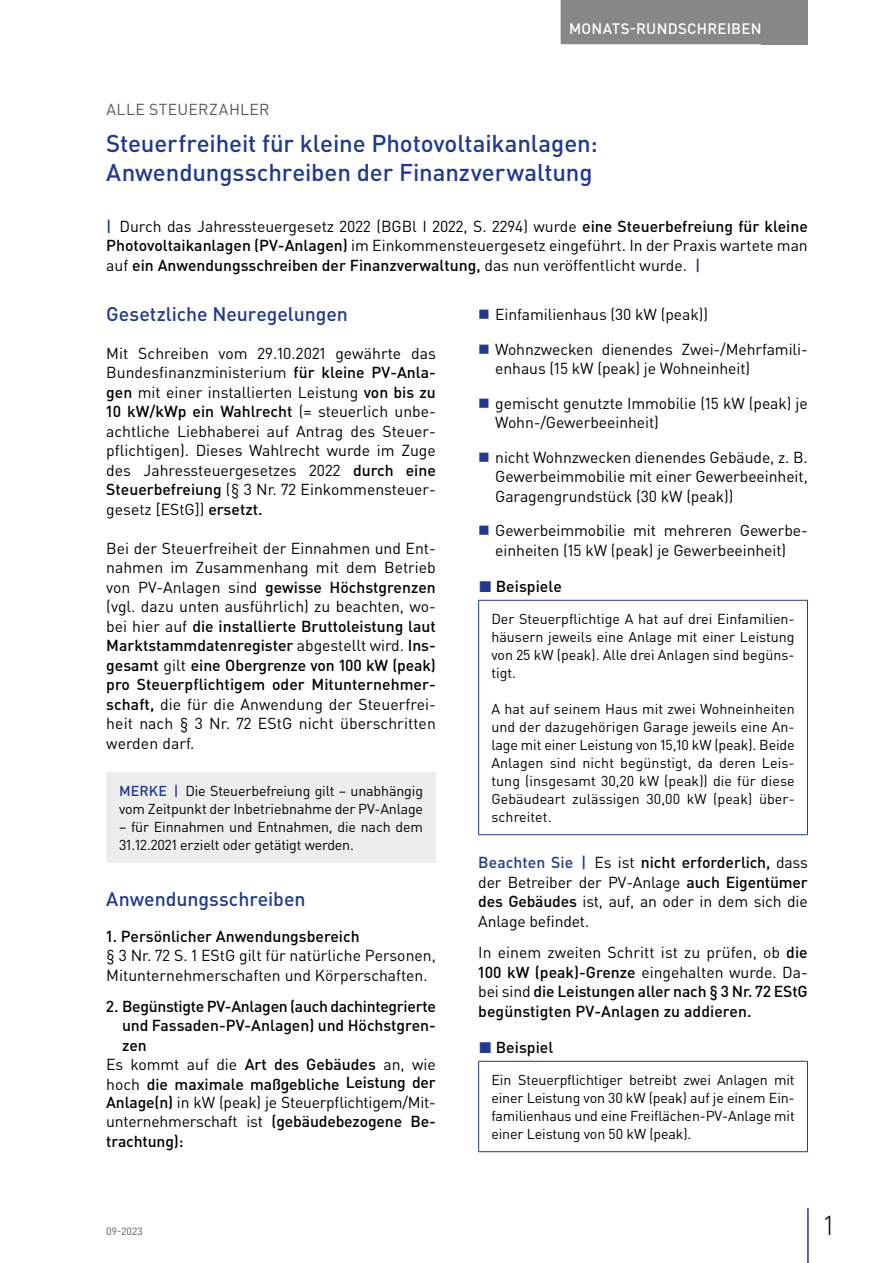
<style>
.page{position:relative;width:893px;height:1263px;background:#fff}
.page>*{position:absolute;margin:0;border:0;box-sizing:border-box;transform-origin:0 0}
.t1{font:300 27px "DIN Pro";color:#000}
.t2{font:500 24px/28.5px "DIN Pro";letter-spacing:-.005em;color:#213a8f}
.t3{font:500 19.5px "DIN Pro";letter-spacing:-.005em;color:#213a8f}
.t4{font:15.75px/19.5px "DIN Pro";letter-spacing:-.005em;color:#000}
.t5{font:500 15.75px/19.5px "DIN Pro";color:#000;text-align:justify}
.t6{font:500 15.75px "DIN Pro";letter-spacing:-.02em;color:#000}
.t7{font:15.75px "DIN Pro";letter-spacing:.025em;color:#575756}
.t8{font:500 15px "DIN Pro";letter-spacing:.015em;color:#fff}
.t9{font:14.25px/18px "DIN Pro";letter-spacing:-.01em;color:#000;text-align:justify}
.t10{font:10.5px "DIN Pro";color:#575756}
.s1{font-weight:500;color:#213a8f}
.s2{font-weight:500}
.s3{font-weight:400}
.s4{color:#213a8f}
</style>
<div class="page">
<div style="left:762px;top:0;width:46px;height:44px;background:#878787"></div>
<hr style="left:807px;top:1208px;width:2px;height:55px;background:#213a8f">
<div style="left:561px;top:0;width:209px;height:44px;background:#878787"></div>
<div style="left:106px;top:772px;width:330px;height:90px;background:#ededed"></div>
<hr style="left:478px;top:600px;width:330px;height:1px;background:#213a8f">
<hr style="left:478px;top:601px;width:1px;height:233px;background:#213a8f">
<hr style="left:807px;top:601px;width:1px;height:233px;background:#213a8f">
<hr style="left:478px;top:834px;width:330px;height:1px;background:#213a8f">
<hr style="left:478px;top:1061px;width:330px;height:1px;background:#213a8f">
<hr style="left:478px;top:1062px;width:1px;height:89px;background:#213a8f">
<hr style="left:807px;top:1062px;width:1px;height:89px;background:#213a8f">
<hr style="left:478px;top:1151px;width:330px;height:1px;background:#213a8f">
<p class="t8" style="left:569px;top:18px;width:194px">MONATS-RUNDSCHREIBEN</p>
<p class="t7" style="left:106px;top:98px;width:165px">ALLE STEUERZAHLER</p>
<h2 class="t2" style="left:106px;top:128px;width:493px">Steuerfreiheit für kleine Photovoltaikanlagen:<br>Anwendungsschreiben der Finanzverwaltung</h2>
<p class="t4" style="left:106px;top:216px;width:703px;text-align:justify"><span class="s1">|</span> Durch das Jahressteuergesetz 2022 (BGBl I 2022, S. 2294) wurde <span class="s2">eine Steuerbefreiung für kleine Photovoltaikanlagen (PV-Anlagen)</span> im Einkommensteuergesetz eingeführt. In der Praxis wartete man auf <span class="s2">ein Anwendungsschreiben der Finanzverwaltung,</span> das nun veröffentlicht wurde. <span class="s1">|</span></p>
<p class="t3" style="left:106px;top:301px;width:243px">Gesetzliche Neuregelungen</p>
<p class="t4" style="left:106px;top:342px;width:331px;text-align:justify">Mit Schreiben vom 29.10.2021 gewährte das Bundesfinanzministerium <span class="s2">für kleine PV-Anla&shy;gen</span> mit einer installierten Leistung <span class="s2">von bis zu 10 kW/kWp ein Wahlrecht</span> (= steuerlich unbe&shy;achtliche Liebhaberei auf Antrag des Steuer&shy;pflichtigen). Dieses Wahlrecht wurde im Zuge des Jahressteuergesetzes 2022 <span class="s2">durch eine Steuerbefreiung</span> (§ 3 Nr. 72 Einkommensteuer&shy;gesetz [EStG]) <span class="s2">ersetzt.</span></p>
<p class="t4" style="left:106px;top:537px;width:331px;text-align:justify">Bei der Steuerfreiheit der Einnahmen und Ent&shy;nahmen im Zusammenhang mit dem Betrieb von PV-Anlagen sind <span class="s2">gewisse Höchstgrenzen </span>(vgl. dazu unten ausführlich) zu beachten, wo&shy;bei hier auf <span class="s2">die installierte Bruttoleistung laut Marktstammdatenregister</span> abgestellt wird. <span class="s2">Ins&shy;gesamt</span> gilt <span class="s2">eine Obergrenze von 100 kW (peak) pro Steuerpflichtigem oder Mitunternehmer&shy;schaft,</span> die für die Anwendung der Steuerfrei&shy;heit nach § 3 Nr. 72 EStG nicht überschritten werden darf.</p>
<p class="t9" style="left:119px;top:781px;width:306px"><span class="s1">MERKE |</span> Die Steuerbefreiung gilt – unabhängig vom Zeitpunkt der Inbetriebnahme der PV-Anlage</p>
<p class="t9" style="left:119px;top:817px;width:306px">– für Einnahmen und Entnahmen, die nach dem<br>31.12.2021 erzielt oder getätigt werden.</p>
<p class="t3" style="left:106px;top:885px;width:201px">Anwendungsschreiben</p>
<p class="t5" style="left:106px;top:926px;width:255px">1. Persönlicher Anwendungsbereich</p>
<p class="t4" style="left:106px;top:945px;width:331px">§ 3 Nr. 72 S. 1 EStG gilt für natürliche Personen,<br>Mitunternehmerschaften und Körperschaften.</p>
<p class="t6" style="left:106px;top:995px;width:331px">2. Begünstigte PV-Anlagen (auch dachintegrierte</p>
<p class="t5" style="left:122px;top:1015px;width:315px">und Fassaden-PV-Anlagen) und Höchstgren-</p>
<p class="t5" style="left:122px;top:1035px;width:26px">zen</p>
<p class="t4" style="left:106px;top:1054px;width:331px">Es kommt auf die <span class="s2">Art des Gebäudes</span> an, wie</p>
<p class="t5" style="left:106px;top:1074px;width:331px"><span class="s3">hoch</span> die maximale maßgebliche Leistung der</p>
<p class="t4" style="left:106px;top:1092px;width:331px;text-align:justify"><span class="s2">Anlage(n)</span> in kW (peak) je Steuerpflichtigem/Mit&shy;unternehmerschaft ist <span class="s2">(gebäudebezogene Be&shy;trachtung):</span></p>
<p class="t4" style="left:495px;top:297px;width:314px;line-height:34.5px">Einfamilienhaus (30 kW (peak))<br>Wohnzwecken dienendes Zwei-/Mehrfamili-</p>
<p class="t4" style="left:495px;top:351px;width:314px;line-height:34.5px">enhaus (15 kW (peak) je Wohneinheit) gemischt genutzte Immobilie (15 kW (peak) je</p>
<p class="t4" style="left:495px;top:405px;width:314px;line-height:34.5px">Wohn-/Gewerbeeinheit)<br>nicht Wohnzwecken dienendes Gebäude, z. B.</p>
<p class="t4" style="left:495px;top:466px;width:314px">Gewerbeimmobilie mit einer Gewerbeeinheit,<br>Garagengrundstück (30 kW (peak))</p>
<p class="t4" style="left:495px;top:520px;width:314px">Gewerbeimmobilie mit mehreren Gewerbe&shy;einheiten (15 kW (peak) je Gewerbeeinheit)</p>
<p class="t5" style="left:479px;top:576px;width:85px"><span class="s4">◼</span> Beispiele</p>
<p class="t9" style="left:491px;top:609px;width:305px">Der Steuerpflichtige A hat auf drei Einfamilien&shy;häusern jeweils eine Anlage mit einer Leistung von 25 kW (peak). Alle drei Anlagen sind begüns&shy;tigt.</p>
<p class="t9" style="left:491px;top:699px;width:305px">A hat auf seinem Haus mit zwei Wohneinheiten und der dazugehörigen Garage jeweils eine An&shy;lage mit einer Leistung von 15,10 kW (peak). Beide Anlagen sind nicht begünstigt, da deren Leis&shy;tung (insgesamt 30,20 kW (peak)) die für diese Gebäudeart zulässigen 30,00 kW (peak) über&shy;schreitet.</p>
<p class="t4" style="left:478px;top:852px;width:331px;text-align:justify"><span class="s1">Beachten Sie |</span> Es ist <span class="s2">nicht erforderlich,</span> dass der Betreiber der PV-Anlage <span class="s2">auch Eigentümer des Gebäudes</span> ist, auf, an oder in dem sich die Anlage befindet.</p>
<p class="t5" style="left:478px;top:942px;width:331px"><span class="s3">In einem zweiten Schritt ist zu prüfen, ob</span> die 100 kW (peak)-Grenze <span class="s3">eingehalten wurde. Da&shy;bei sind</span> die Leistungen aller nach § 3 Nr. 72 EStG begünstigten PV-Anlagen zu addieren.</p>
<p class="t5" style="left:479px;top:1037px;width:76px"><span class="s4">◼</span> Beispiel</p>
<p class="t9" style="left:491px;top:1070px;width:305px">Ein Steuerpflichtiger betreibt zwei Anlagen mit einer Leistung von 30 kW (peak) auf je einem Ein&shy;familienhaus und eine Freiflächen-PV-Anlage mit einer Leistung von 50 kW (peak).</p>
<p class="t10" style="left:106px;top:1224px;width:38px">09-2023</p>
<h1 class="t1" style="left:824px;top:1207px;width:11px">1</h1>
</div>
